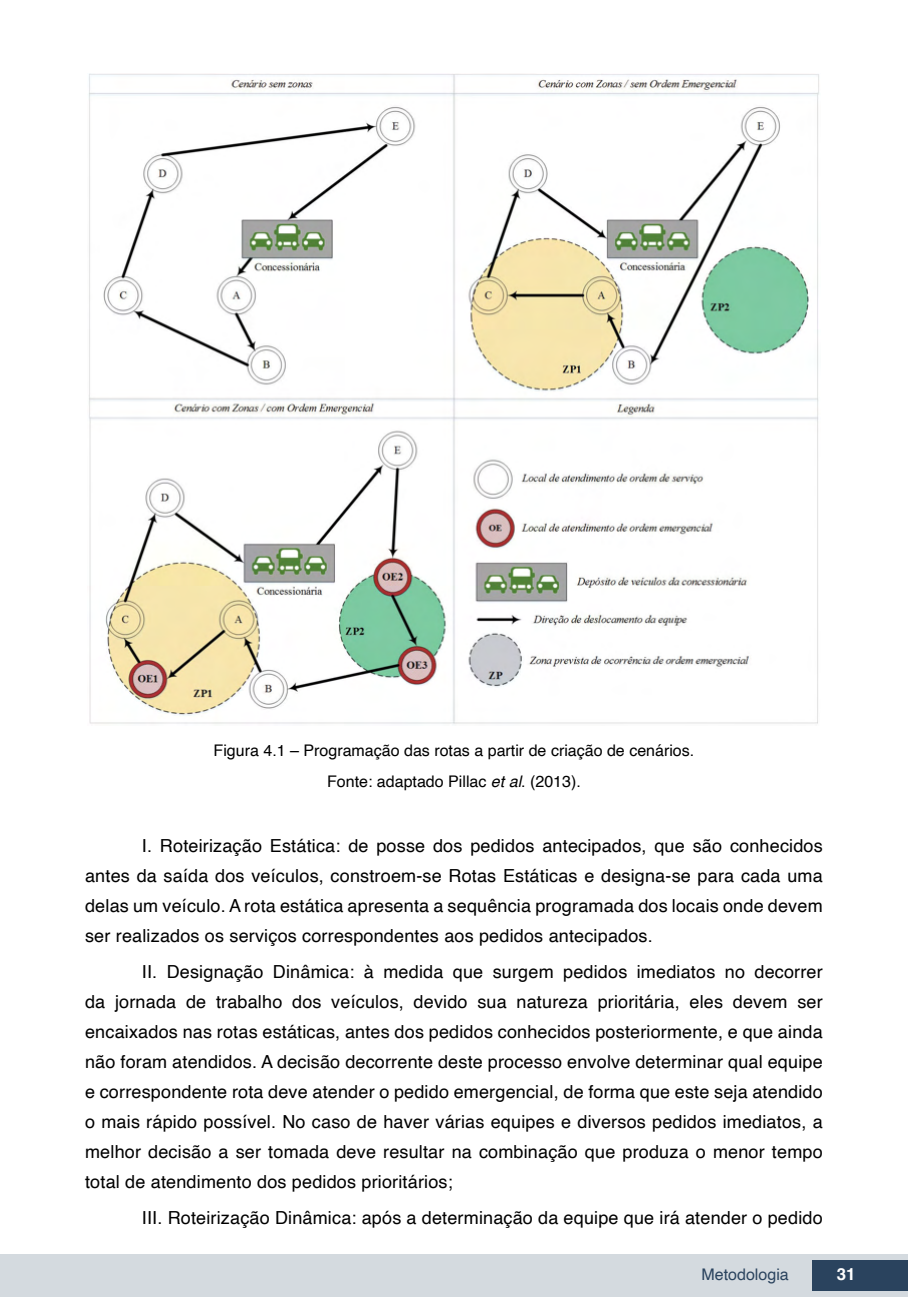
<style>
.page{position:relative;width:908px;height:1304px;background:#fff}
.page>*{position:absolute;margin:0;border:0;box-sizing:border-box;transform-origin:0 0}
.txt{font:18px/30px "Helvetica";letter-spacing:.01em;color:#000;text-align:justify}
.t1{font:700 16.8px "Helvetica";color:#fff}
.imagens_graf_tab{font:16px "Helvetica";color:#000}
.t2{font:16px "Helvetica";color:#2a435e}
.s1{font-style:italic}
</style>
<div class="page">
<div style="left:0;top:1254px;width:906px;height:43px;background:#d4dadf"></div>
<div style="left:812px;top:1261px;width:95px;height:30px;background:#2a435e"></div>
<img style="left:89px;top:74px;width:730px;height:650px">
<p class="imagens_graf_tab" style="left:213px;top:738px;width:482px">Figura 4.1 – Programação das rotas a partir de criação de cenários.</p>
<p class="imagens_graf_tab" style="left:327px;top:769px;width:255px">Fonte: adaptado Pillac <span class="s1">et al</span>. (2013).</p>
<p class="txt" style="left:85px;top:832px;width:738px;text-indent:57px">I. Roteirização Estática: de posse dos pedidos antecipados, que são conhecidos antes da saída dos veículos, constroem-se Rotas Estáticas e designa-se para cada uma delas um veículo. A rota estática apresenta a sequência programada dos locais onde devem ser realizados os serviços correspondentes aos pedidos antecipados.</p>
<p class="txt" style="left:85px;top:957px;width:738px;text-indent:57px">II. Designação Dinâmica: à medida que surgem pedidos imediatos no decorrer da jornada de trabalho dos veículos, devido sua natureza prioritária, eles devem ser encaixados nas rotas estáticas, antes dos pedidos conhecidos posteriormente, e que ainda não foram atendidos. A decisão decorrente deste processo envolve determinar qual equipe e correspondente rota deve atender o pedido emergencial, de forma que este seja atendido o mais rápido possível. No caso de haver várias equipes e diversos pedidos imediatos, a melhor decisão a ser tomada deve resultar na combinação que produza o menor tempo total de atendimento dos pedidos prioritários;</p>
<p class="txt" style="left:142px;top:1203px;width:682px">III. Roteirização Dinâmica: após a determinação da equipe que irá atender o pedido</p>
<p class="t2" style="left:701px;top:1262px;width:89px">Metodologia</p>
<p class="t1" style="left:836px;top:1264px;width:20px">31</p>
</div>
